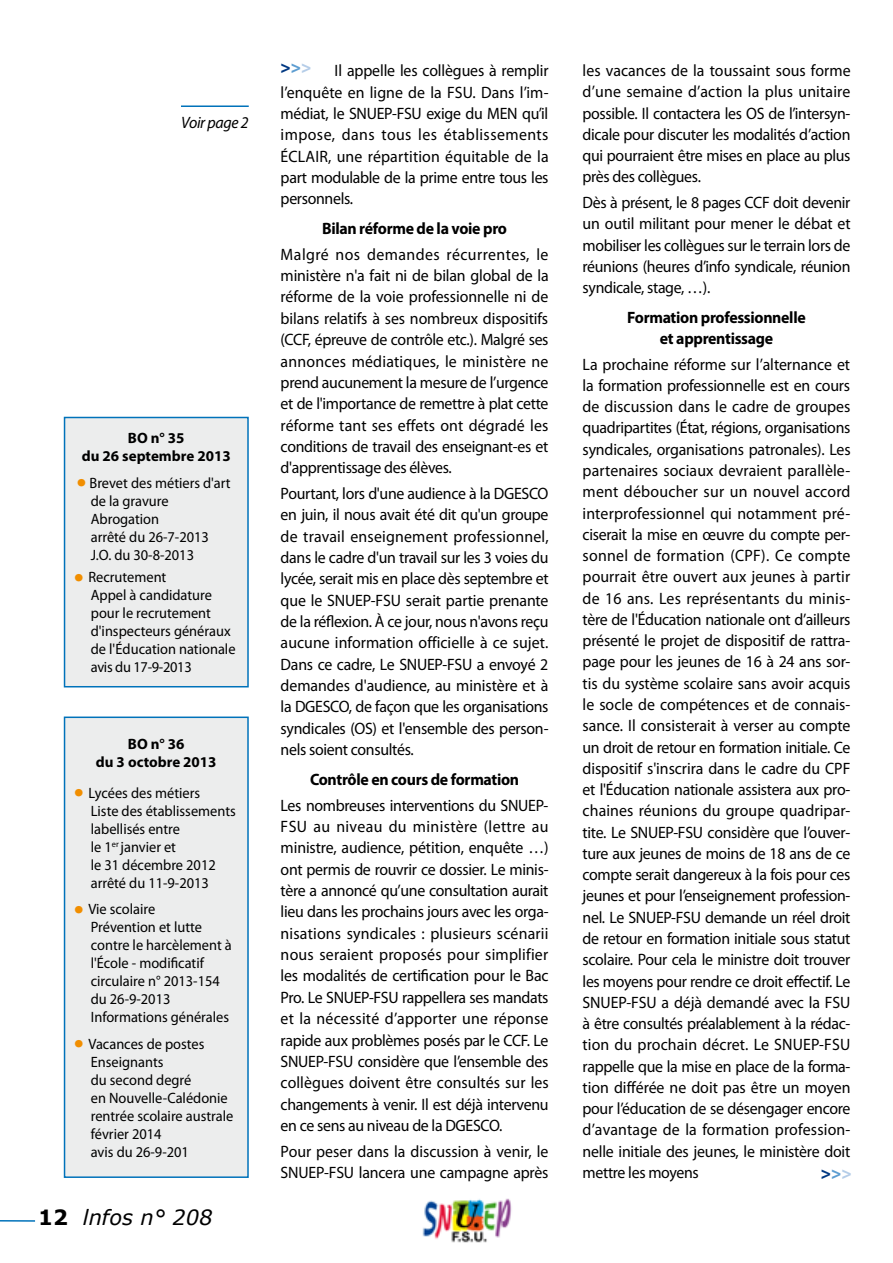
<style>
.page{position:relative;width:893px;height:1263px;background:#fff}
.page>*{position:absolute;margin:0;border:0;box-sizing:border-box;transform-origin:0 0}
.t1{font:italic 21px "Verdana";color:#000}
.t2{font:900 17.85px "Myriad Pro";color:#003882}
.t3{font:16.5px/21.3px "Myriad Pro";letter-spacing:-.02em;color:#000;text-align:justify;scale:.96 1}
.t4{font:700 16.5px/21.3px "Myriad Pro";letter-spacing:-.02em;color:#000;text-align:center;scale:.96 1}
.t5{font:italic 16.5px "Myriad Pro";letter-spacing:-.02em;color:#000;scale:.96 1}
.t6{font:15px/18px "Myriad Pro";color:#000;scale:.96 1}
.t7{font:700 15px/18px "Myriad Pro";color:#000;text-align:center}
.s1{font-size:35.7px;color:#f18e00}
.s2{font-weight:700;font-style:normal}
.s3{color:#5d9dd1}
.s4{color:#b5cde8}
</style>
<div class="page">
<img style="left:422px;top:1198px;width:90px;height:45px">
<hr style="left:0;top:1220px;width:35px;height:2px;background:#0072ba">
<hr style="left:181px;top:105px;width:68px;height:2px;background:#0072ba">
<div style="left:65px;top:417px;width:183px;height:270px;background:#eceded"></div>
<div style="left:64px;top:417px;width:185px;height:270px;border:2px solid #0072ba"></div>
<div style="left:65px;top:717px;width:183px;height:460px;background:#eceded"></div>
<div style="left:64px;top:716px;width:185px;height:462px;border:2px solid #0072ba"></div>
<p class="t5" style="left:181px;top:113px;width:72px">Voir page 2</p>
<p class="t7" style="left:82px;top:429px;width:150px">BO n° 35<br>du 26 septembre 2013</p>
<p class="t6" style="left:91px;top:474px;width:147px;text-indent:-14px"><span class="s1">•</span> Brevet des métiers d'art de la gravure<br>Abrogation<br>arrêté du 26-7-2013<br>J.O. du 30-8-2013</p>
<p class="t6" style="left:91px;top:568px;width:152px;text-indent:-17px"><span class="s1">•</span> Recrutement<br>Appel à candidature pour le recrutement d'inspecteurs généraux de l'éducation nationale avis du 17-9-2013</p>
<p class="t7" style="left:96px;top:734px;width:122px">BO n° 36<br>du 3 octobre 2013</p>
<p class="t6" style="left:91px;top:783px;width:153px;text-indent:-17px"><span class="s1">•</span> Lycées des métiers<br>Liste des établissements labellisés entre<br>le 1<sup>er</sup> janvier et<br>le 31 décembre 2012 arrêté du 11-9-2013</p>
<p class="t6" style="left:91px;top:900px;width:148px;text-indent:-17px"><span class="s1">•</span> Vie scolaire<br>Prévention et lutte contre le harcèlement à l'École - modificatif circulaire n° 2013-154 du 26-9-2013<br>Informations générales</p>
<p class="t6" style="left:91px;top:1034px;width:150px;text-indent:-17px"><span class="s1">•</span> Vacances de postes<br>Enseignants<br>du second degré<br>en Nouvelle-Calédonie rentrée scolaire australe février 2014<br>avis du 26-9-201</p>
<p class="t1" style="left:38px;top:1204px;width:176px"><span class="s2">12</span> lnfos n° 208</p>
<p class="t2" style="left:281px;top:55px;width:32px">&gt;<span class="s3">&gt;</span><span class="s4">&gt;</span></p>
<p class="t3" style="left:281px;top:60px;width:281px;text-indent:54px">Il appelle les collègues à remplir l’enquête en ligne de la FSU. Dans l’im&shy;médiat, le SNUEP-FSU exige du MEN qu’il impose, dans tous les établissements ÉCLAIR, une répartition équitable de la part modulable de la prime entre tous les personnels.</p>
<p class="t4" style="left:322px;top:217px;width:194px">Bilan réforme de la voie pro</p>
<p class="t3" style="left:281px;top:243px;width:281px">Malgré nos demandes récurrentes, le ministère n'a fait ni de bilan global de la réforme de la voie professionnelle ni de bilans relatifs à ses nombreux dispositifs (CCF, épreuve de contrôle etc.). Malgré ses annonces médiatiques, le ministère ne prend aucunement la mesure de l’urgence et de l'importance de remettre à plat cette réforme tant ses effets ont dégradé les conditions de travail des enseignant-es et d'apprentissage des élèves.</p>
<p class="t3" style="left:281px;top:482px;width:281px">Pourtant, lors d'une audience à la DGESCO en juin, il nous avait été dit qu'un groupe de travail enseignement professionnel, dans le cadre d'un travail sur les 3 voies du lycée, serait mis en place dès septembre et que le SNUEP-FSU serait partie prenante de la réflexion. À ce jour, nous n'avons reçu aucune information officielle à ce sujet.<br>Dans ce cadre, Le SNUEP-FSU a envoyé 2 demandes d'audience, au ministère et à la DGESCO, de façon que les organisations syndicales (OS) et l'ensemble des person&shy;nels soient consultés.</p>
<p class="t4" style="left:310px;top:768px;width:219px">Contrôle en cours de formation</p>
<p class="t3" style="left:281px;top:794px;width:281px">Les nombreuses interventions du SNUEP-FSU au niveau du ministère (lettre au ministre, audience, pétition, enquête …) ont permis de rouvrir ce dossier. Le minis&shy;tère a annoncé qu’une consultation aurait lieu dans les prochains jours avec les orga&shy;nisations syndicales : plusieurs scénarii nous seraient proposés pour simplifier les modalités de certification pour le Bac Pro. Le SNUEP-FSU rappellera ses mandats et la nécessité d’apporter une réponse rapide aux problèmes posés par le CCF. Le SNUEP-FSU considère que l’ensemble des collègues doivent être consultés sur les changements à venir. Il est déjà intervenu en ce sens au niveau de la DGESCO.</p>
<p class="t3" style="left:281px;top:1140px;width:281px">Pour peser dans la discussion à venir, le<br>SNUEP-FSU lancera une campagne après</p>
<p class="t3" style="left:583px;top:60px;width:281px">les vacances de la toussaint sous forme d’une semaine d’action la plus unitaire possible. Il contactera les OS de l’intersyn&shy;dicale pour discuter les modalités d’action qui pourraient être mises en place au plus près des collègues.</p>
<p class="t3" style="left:583px;top:192px;width:281px">Dès à présent, le 8 pages CCF doit devenir un outil militant pour mener le débat et mobiliser les collègues sur le terrain lors de réunions (heures d’info syndicale, réunion syndicale, stage, …).</p>
<p class="t4" style="left:627px;top:306px;width:187px">Formation professionnelle et apprentissage</p>
<p class="t3" style="left:583px;top:353px;width:281px">La prochaine réforme sur l’alternance et la formation professionnelle est en cours de discussion dans le cadre de groupes quadripartites (État, régions, organisations syndicales, organisations patronales). Les partenaires sociaux devraient parallèle&shy;ment déboucher sur un nouvel accord interprofessionnel qui notamment pré&shy;ciserait la mise en œuvre du compte per&shy;sonnel de formation (CPF). Ce compte pourrait être ouvert aux jeunes à partir de 16 ans. Les représentants du minis&shy;tère de l'Éducation nationale ont d’ailleurs présenté le projet de dispositif de rattra&shy;page pour les jeunes de 16 à 24 ans sor&shy;tis du système scolaire sans avoir acquis le socle de compétences et de connais&shy;sance. Il consisterait à verser au compte un droit de retour en formation initiale. Ce dispositif s'inscrira dans le cadre du CPF et l'Éducation nationale assistera aux pro&shy;chaines réunions du groupe quadripar&shy;tite. Le SNUEP-FSU considère que l’ouver&shy;ture aux jeunes de moins de 18 ans de ce compte serait dangereux à la fois pour ces jeunes et pour l’enseignement profession&shy;nel. Le SNUEP-FSU demande un réel droit de retour en formation initiale sous statut scolaire. Pour cela le ministre doit trouver les moyens pour rendre ce droit effectif. Le SNUEP-FSU a déjà demandé avec la FSU à être consultés préalablement à la rédac&shy;tion du prochain décret. Le SNUEP-FSU rappelle que la mise en place de la forma&shy;tion différée ne doit pas être un moyen pour l’éducation de se désengager encore d’avantage de la formation profession&shy;nelle initiale des jeunes, le ministère doit mettre les moyens</p>
<p class="t2" style="left:821px;top:1161px;width:32px">&gt;<span class="s3">&gt;</span><span class="s4">&gt;</span></p>
</div>
